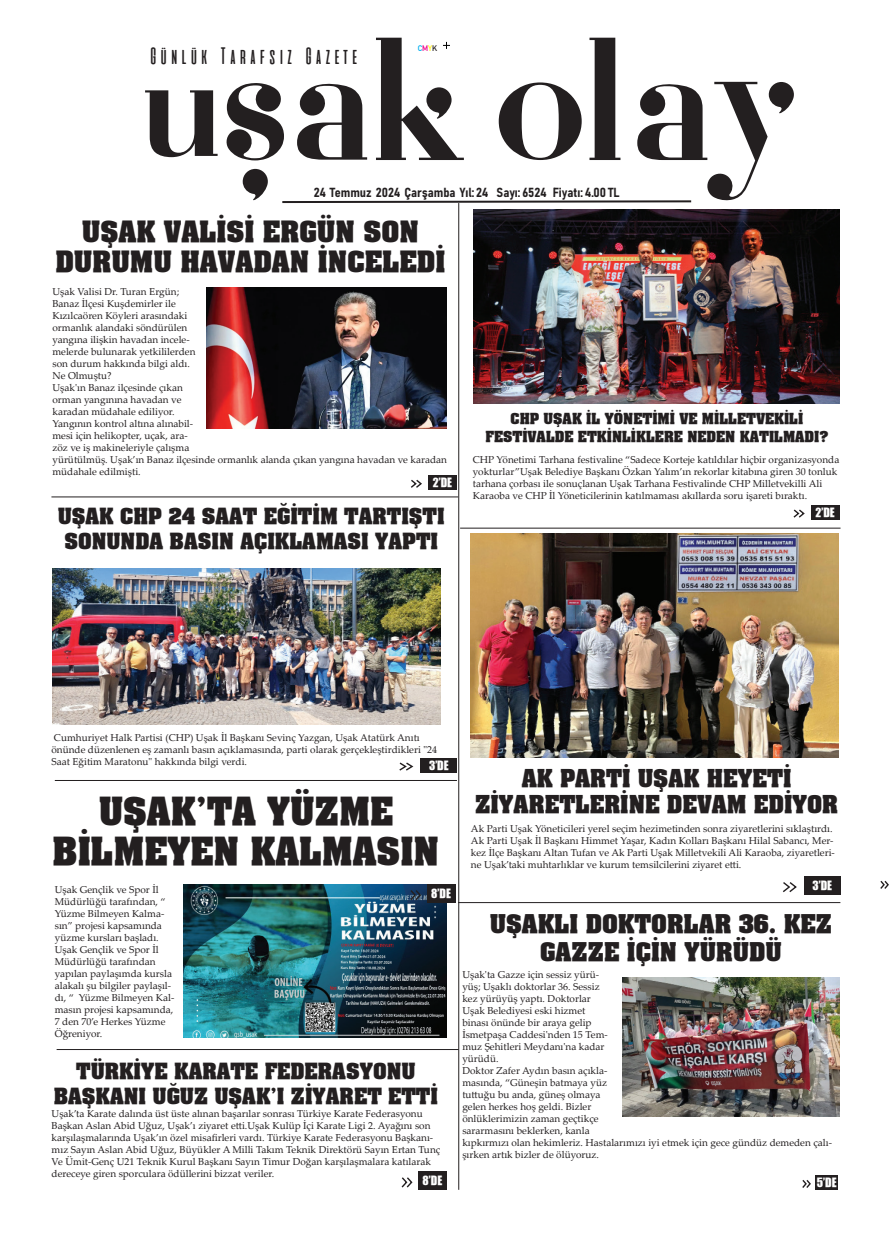
<style>
.page{position:relative;width:893px;height:1234px;background:#fff}
.page>*{position:absolute;margin:0;border:0;box-sizing:border-box;transform-origin:0 0}
.t1{font:700 33px/39.6px "TR Aardvark";color:#231f20;text-align:center}
.t2{font:700 25px/30px "TR Aardvark";color:#231f20;text-align:center}
.t3{font:23.7px "aliensandcows";color:#231f20}
.t4{font:700 22px/28px "TR Aardvark";color:#231f20;text-align:center}
.t5{font:700 21px/26px "TR Aardvark";color:#231f20;text-align:center}
.t6{font:700 19px/25px "TR Aardvark";color:#231f20;text-align:center}
.t7{font:700 13px/18px "TR Aardvark";color:#231f20;text-align:center}
.t8{font:13px "Bahnschrift";color:#231f20}
.t9{font:11.8px "TR Impact";color:#fff}
.t10{font:10px/12px "Palatino Linotype";color:#231f20}
.t11{font:700 8px "DIN Alternate";color:#00aeef}
.s1{color:#ed028c}
.s2{color:#fff101}
.s3{color:#231f20}
</style>
<div class="page">
<img style="left:183px;top:884px;width:263px;height:152px">
<svg style="left:145px;top:90px;width:73px;height:67px"></svg>
<div style="left:816px;top:1174px;width:22px;height:15px;background:#231f20"></div>
<svg style="left:802px;top:1180px;width:9px;height:8px"></svg>
<div style="left:427px;top:883px;width:28px;height:19px;background:#231f20"></div>
<svg style="left:409px;top:888px;width:13px;height:13px"></svg>
<div style="left:418px;top:1170px;width:28px;height:19px;background:#231f20"></div>
<svg style="left:401px;top:1177px;width:12px;height:11px"></svg>
<svg style="left:226px;top:38px;width:568px;height:165px"></svg>
<div style="left:428px;top:474px;width:29px;height:15px;background:#231f20"></div>
<svg style="left:411px;top:479px;width:11px;height:9px"></svg>
<svg style="left:880px;top:880px;width:9px;height:9px"></svg>
<div style="left:804px;top:875px;width:36px;height:19px;background:#231f20"></div>
<svg style="left:783px;top:882px;width:14px;height:11px"></svg>
<div style="left:421px;top:757px;width:36px;height:15px;background:#231f20"></div>
<svg style="left:399px;top:762px;width:15px;height:9px"></svg>
<hr style="left:458px;top:901px;width:382px;height:1px;background:#231f20">
<hr style="left:55px;top:779px;width:402px;height:1px;background:#231f20">
<hr style="left:57px;top:1048px;width:402px;height:1px;background:#231f20">
<hr style="left:460px;top:527px;width:380px;height:1px;background:#231f20">
<hr style="left:51px;top:496px;width:407px;height:1px;background:#231f20">
<div style="left:811px;top:504px;width:29px;height:15px;background:#231f20"></div>
<svg style="left:793px;top:509px;width:12px;height:9px"></svg>
<hr style="left:458px;top:203px;width:1px;height:986px;background:#231f20">
<img style="left:207px;top:287px;width:239px;height:141px">
<img style="left:473px;top:209px;width:366px;height:195px">
<img style="left:52px;top:568px;width:388px;height:156px">
<img style="left:471px;top:533px;width:367px;height:224px">
<img style="left:623px;top:977px;width:216px;height:139px">
<h3 class="t3" style="left:148px;top:44px;width:213px">Günlük Tarafsız Gazete</h3>
<p class="t11" style="left:418px;top:42px;width:21px">C<span class="s1">M</span><span class="s2">Y</span><span class="s3">K</span></p>
<h3 class="t8" style="left:314px;top:184px;width:307px">24 Temmuz 2024 Çarşamba Yıl: 24 Sayı: 6524 Fiyatı: 4.00 TL</h3>
<h2 class="t2" style="left:55px;top:216px;width:391px">UŞAK VALİSİ ERGÜN SON<br>DURUMU HAVADAN İNCELEDİ</h2>
<p class="t10" style="left:52px;top:285px;width:396px">Uşak Valisi Dr. Turan Ergün;<br>Banaz İlçesi Kuşdemirler ile<br>Kızılcaören Köyleri arasındaki<br>ormanlık alandaki söndürülen<br>yangına ilişkin havadan incele-<br>melerde bulunarak yetkililerden<br>son durum hakkında bilgi aldı.<br>Ne Olmuştu?<br>Uşak'ın Banaz ilçesinde çıkan<br>orman yangınına havadan ve<br>karadan müdahale ediliyor.<br>Yangının kontrol altına alınabil-<br>mesi için helikopter, uçak, ara-<br>zöz ve iş makineleriyle çalışma<br>yürütülmüş. Uşak’ın Banaz ilçesinde ormanlık alanda çıkan yangına havadan ve karadan müdahale edilmişti.</p>
<p class="t9" style="left:433px;top:473px;width:21px">2’DE</p>
<h3 class="t6" style="left:58px;top:503px;width:388px">UŞAK CHP 24 SAAT EĞİTİM TARTIŞTI<br>SONUNDA BASIN AÇIKLAMASI YAPTI</h3>
<h3 class="t7" style="left:485px;top:408px;width:345px">CHP UŞAK İL YÖNETİMİ VE MİLLETVEKİLİ<br>FESTİVALDE ETKİNLİKLERE NEDEN KATILMADI?</h3>
<p class="t10" style="left:473px;top:452px;width:368px">CHP Yönetimi Tarhana festivaline “Sadece Korteje katıldılar hiçbir organizasyonda yokturlar”Uşak Belediye Başkanı Özkan Yalım’ın rekorlar kitabına giren 30 tonluk tarhana çorbası ile sonuçlanan Uşak Tarhana Festivalinde CHP Milletvekilli Ali Karaoba ve CHP İl Yöneticilerinin katılmaması akıllarda soru işareti bıraktı.</p>
<p class="t9" style="left:815px;top:503px;width:21px">2’DE</p>
<p class="t10" style="left:51px;top:730px;width:387px">Cumhuriyet Halk Partisi (CHP) Uşak İl Başkanı Sevinç Yazgan, Uşak Atatürk Anıtı önünde düzenlenen eş zamanlı basın açıklamasında, parti olarak gerçekleştirdikleri "24<br>Saat Eğitim Maratonu" hakkında bilgi verdi.</p>
<p class="t9" style="left:429px;top:755px;width:21px">3’DE</p>
<h1 class="t1" style="left:53px;top:790px;width:388px">UŞAK’TA YÜZME<br>BİLMEYEN KALMASIN</h1>
<p class="t10" style="left:55px;top:882px;width:121px">Uşak Gençlik ve Spor İl<br>Müdürlüğü tarafından, “<br>Yüzme Bilmeyen Kalma&shy;sın” projesi kapsamında yüzme kursları başladı.<br>Uşak Gençlik ve Spor İl<br>Müdürlüğü tarafından yapılan paylaşımda kursla alakalı şu bilgiler paylaşıl&shy;dı, “ Yüzme Bilmeyen Kal&shy;masın projesi kapsamında,<br>7 den 70’e Herkes Yüzme<br>Öğreniyor.</p>
<h3 class="t6" style="left:54px;top:1057px;width:386px">TÜRKİYE KARATE FEDERASYONU<br>BAŞKANI UĞUZ UŞAK’I ZİYARET ETTİ</h3>
<p class="t10" style="left:52px;top:1107px;width:390px">Uşak’ta Karate dalında üst üste alınan başarılar sonrası Türkiye Karate Federasyonu Başkan Aslan Abid Uğuz, Uşak’ı ziyaret etti.Uşak Kulüp İçi Karate Ligi 2. Ayağını son karşılaşmalarında Uşak’ın özel misafirleri vardı. Türkiye Karate Federasyonu Başkanı&shy;mız Sayın Aslan Abid Uğuz, Büyükler A Milli Takım Teknik Direktörü Sayın Ertan Tunç Ve Ümit-Genç U21 Teknik Kurul Başkanı Sayın Timur Doğan karşılaşmalara katılarak dereceye giren sporculara ödüllerini bizzat veriler.</p>
<p class="t9" style="left:431px;top:883px;width:21px">8’DE</p>
<p class="t9" style="left:423px;top:1170px;width:21px">8’DE</p>
<h3 class="t5" style="left:475px;top:764px;width:365px">AK PARTİ UŞAK HEYETİ<br>ZİYARETLERİNE DEVAM EDİYOR</h3>
<p class="t10" style="left:471px;top:822px;width:365px">Ak Parti Uşak Yöneticileri yerel seçim hezimetinden sonra ziyaretlerini sıklaştırdı.<br>Ak Parti Uşak İl Başkanı Himmet Yaşar, Kadın Kolları Başkanı Hilal Sabancı, Mer&shy;kez İlçe Başkanı Altan Tufan ve Ak Parti Uşak Milletvekili Ali Karaoba, ziyaretleri&shy;ne Uşak’taki muhtarlıklar ve kurum temsilcilerini ziyaret etti.</p>
<p class="t9" style="left:812px;top:875px;width:21px">3’DE</p>
<h3 class="t4" style="left:490px;top:909px;width:344px">UŞAKLI DOKTORLAR 36. KEZ<br>GAZZE İÇİN YÜRÜDÜ</h3>
<p class="t10" style="left:462px;top:967px;width:371px">Uşak'ta Gazze için sessiz yürü-<br>yüş; Uşaklı doktorlar 36. Sessiz<br>kez yürüyüş yaptı. Doktorlar<br>Uşak Belediyesi eski hizmet<br>binası önünde bir araya gelip<br>İsmetpaşa Caddesi'nden 15 Tem-<br>muz Şehitleri Meydanı'na kadar<br>yürüdü.<br>Doktor Zafer Aydın basın açıkla-<br>masında, “Güneşin batmaya yüz<br>tuttuğu bu anda, güneş olmaya<br>gelen herkes hoş geldi. Bizler<br>önlüklerimizin zaman geçtikçe<br>sararmasını beklerken, kanla<br>kıpkırmızı olan hekimleriz. Hastalarımızı iyi etmek için gece gündüz demeden çalı&shy;şırken artık bizler de ölüyoruz.</p>
<p class="t9" style="left:817px;top:1172px;width:21px">5’DE</p>
</div>
